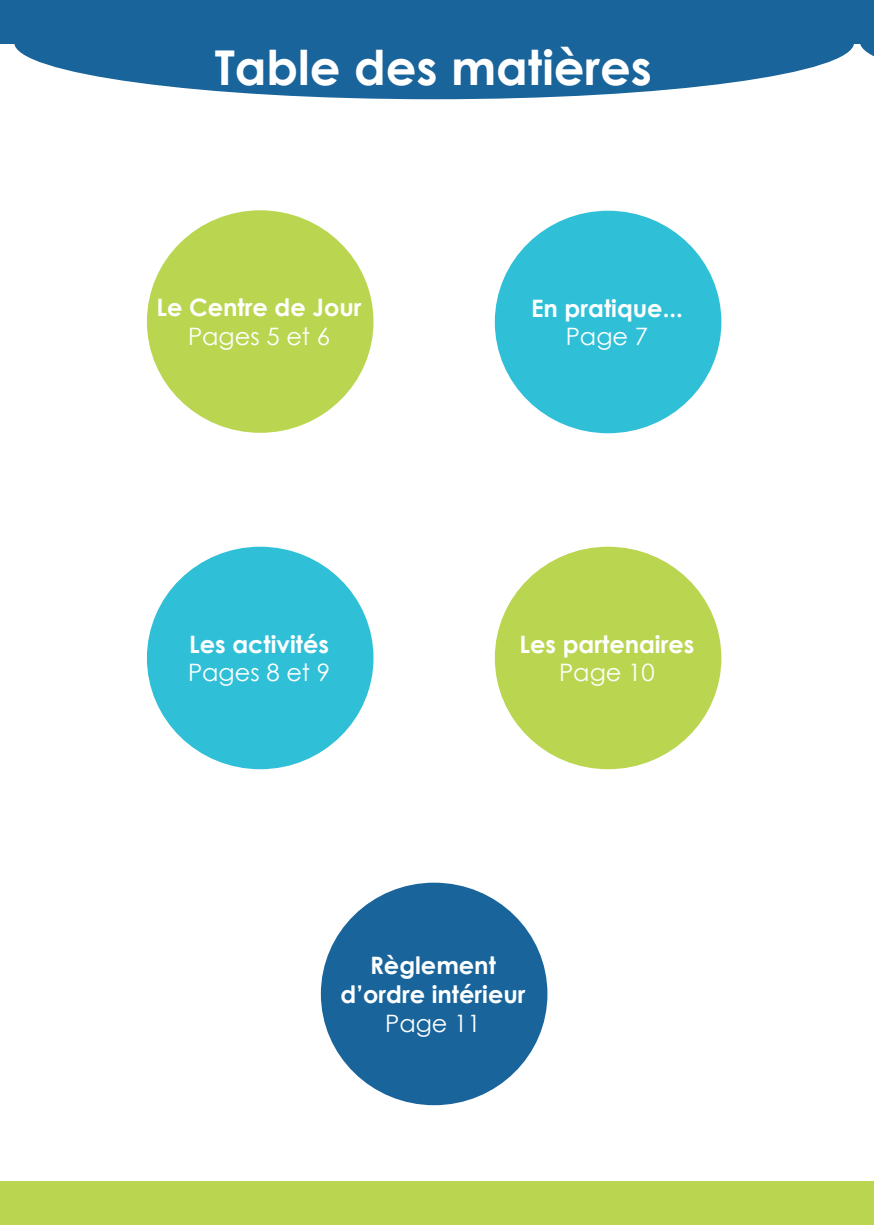
<style>
.page{position:relative;width:874px;height:1225px;background:#fff}
.page>*{position:absolute;margin:0;border:0;box-sizing:border-box;transform-origin:0 0}
.t1{font:700 48px "Century Gothic";color:#fff}
.t2{font:700 24px/28.8px "Century Gothic";color:#fff;text-align:center}
.t3{font:24px "Century Gothic";color:#fff}
</style>
<div class="page">
<svg style="left:859px;top:43px;width:14px;height:13px"></svg>
<div style="left:0;top:0;width:873px;height:43px;background:#18649b"></div>
<div style="left:0;top:1181px;width:873px;height:44px;background:#bad651"></div>
<svg style="left:14px;top:43px;width:839px;height:56px;fill:#18649b"></svg>
<div style="left:147px;top:210px;width:226px;height:223px;background:#bad651;border-radius:50%"></div>
<div style="left:494px;top:211px;width:227px;height:222px;background:#2fc0d8;border-radius:50%"></div>
<div style="left:147px;top:547px;width:226px;height:222px;background:#2fc0d8;border-radius:50%"></div>
<div style="left:494px;top:547px;width:227px;height:222px;background:#bad651;border-radius:50%"></div>
<div style="left:321px;top:882px;width:226px;height:223px;background:#18649b;border-radius:50%"></div>
<p class="t1" style="left:214px;top:31px;width:438px">Table des matières</p>
<p class="t2" style="left:156px;top:292px;width:206px">Le Centre de Jour</p>
<p class="t3" style="left:188px;top:319px;width:143px">Pages 5 et 6</p>
<p class="t2" style="left:189px;top:628px;width:141px">Les activités</p>
<p class="t3" style="left:188px;top:656px;width:143px">Pages 8 et 9</p>
<p class="t2" style="left:530px;top:292px;width:153px">En pratique...</p>
<p class="t3" style="left:565px;top:320px;width:84px">Page 7</p>
<p class="t2" style="left:519px;top:628px;width:176px">Les partenaires</p>
<p class="t3" style="left:559px;top:656px;width:97px">Page 10</p>
<p class="t2" style="left:340px;top:950px;width:186px">Règlement d’ordre intérieur</p>
<p class="t3" style="left:385px;top:1006px;width:97px">Page 11</p>
</div>
